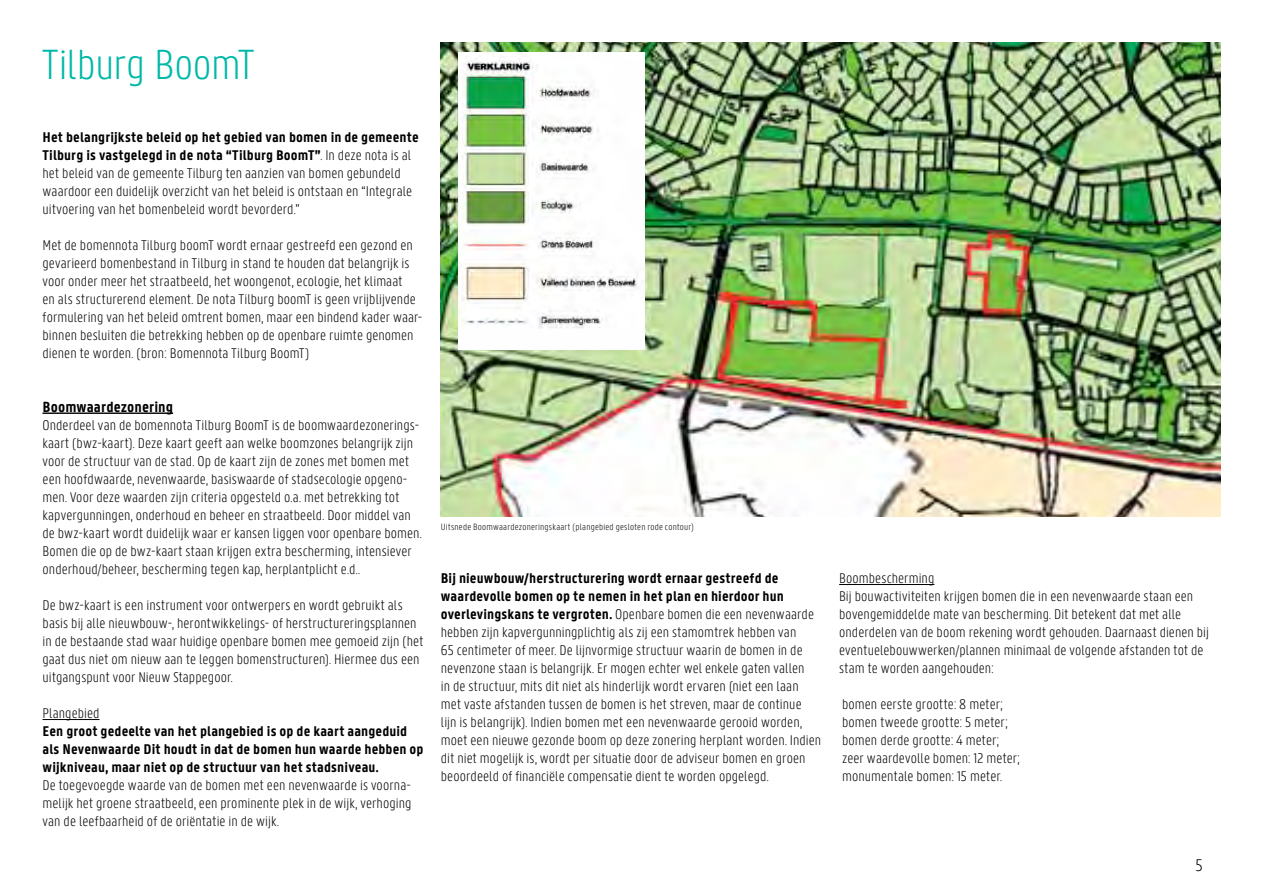
<style>
.page{position:relative;width:1263px;height:893px;background:#fff}
.page>*{position:absolute;margin:0;border:0;box-sizing:border-box;transform-origin:0 0}
.t1{font:300 45px "Panno Text";letter-spacing:-.01em;color:#00b8a8}
.t2{font:300 18px "Panno Text";color:#000}
.t3{font:700 15.75px "Panno Text";letter-spacing:.005em;color:#000}
.t4{font:300 15px/18px "Panno Text";letter-spacing:.005em;color:#000}
.t5{font:700 15px/18px "Panno Text";letter-spacing:.005em;color:#000}
.t6{font:300 9.75px "Panno Text";letter-spacing:.02em;color:#000}
.s1{font-weight:700}
</style>
<div class="page">
<img style="left:441px;top:43px;width:779px;height:474px">
<img style="left:459px;top:52px;width:185px;height:298px">
<hr style="left:43px;top:412px;width:130px;height:2px;background:#000">
<hr style="left:43px;top:719px;width:57px;height:1px;background:#000">
<hr style="left:839px;top:584px;width:95px;height:1px;background:#000">
<h1 class="t1" style="left:43px;top:41px;width:213px">Tilburg BoomT</h1>
<p class="t4" style="left:43px;top:128px;width:378px"><span class="s1">Het belangrijkste beleid op het gebied van bomen in de gemeente tilburg is vastgelegd in de nota “tilburg Boomt”</span>. In deze nota is al het beleid van de gemeente Tilburg ten aanzien van bomen gebundeld waardoor een duidelijk overzicht van het beleid is ontstaan en “Integrale uitvoering van het bomenbeleid wordt bevorderd.”</p>
<p class="t4" style="left:43px;top:236px;width:381px">Met de bomennota Tilburg boomT wordt ernaar gestreefd een gezond en gevarieerd bomenbestand in Tilburg in stand te houden dat belangrijk is voor onder meer het straatbeeld, het woongenot, ecologie, het klimaat<br>en als structurerend element. De nota Tilburg boomT is geen vrijblijvende formulering van het beleid omtrent bomen, maar een bindend kader waar&shy;binnen besluiten die betrekking hebben op de openbare ruimte genomen dienen te worden. (bron: Bomennota Tilburg BoomT)</p>
<p class="t3" style="left:43px;top:397px;width:132px">Boomwaardezonering</p>
<p class="t4" style="left:43px;top:416px;width:381px">Onderdeel van de bomennota Tilburg BoomT is de boomwaardezonerings&shy;kaart (bwz-kaart). Deze kaart geeft aan welke boomzones belangrijk zijn voor de structuur van de stad. Op de kaart zijn de zones met bomen met een hoofdwaarde, nevenwaarde, basiswaarde of stadsecologie opgeno&shy;men. Voor deze waarden zijn criteria opgesteld o.a. met betrekking tot kapvergunningen, onderhoud en beheer en straatbeeld. Door middel van de bwz-kaart wordt duidelijk waar er kansen liggen voor openbare bomen.<br>Bomen die op de bwz-kaart staan krijgen extra bescherming, intensiever onderhoud/beheer, bescherming tegen kap, herplantplicht e.d..</p>
<p class="t4" style="left:43px;top:596px;width:382px">De bwz-kaart is een instrument voor ontwerpers en wordt gebruikt als basis bij alle nieuwbouw-, herontwikkelings- of herstructureringsplannen in de bestaande stad waar huidige openbare bomen mee gemoeid zijn (het gaat dus niet om nieuw aan te leggen bomenstructuren). Hiermee dus een uitgangspunt voor Nieuw Stappegoor.</p>
<p class="t4" style="left:43px;top:704px;width:58px">Plangebied</p>
<p class="t5" style="left:43px;top:722px;width:383px">een groot gedeelte van het plangebied is op de kaart aangeduid als nevenwaarde dit houdt in dat de bomen hun waarde hebben op wijkniveau, maar niet op de structuur van het stadsniveau.</p>
<p class="t4" style="left:43px;top:776px;width:371px;text-align:justify">De toegevoegde waarde van de bomen met een nevenwaarde is voorna&shy;melijk het groene straatbeeld, een prominente plek in de wijk, verhoging van de leefbaarheid of de oriëntatie in de wijk.</p>
<p class="t6" style="left:441px;top:521px;width:255px">Uitsnede Boomwaardezoneringskaart (plangebied gesloten rode contour)</p>
<p class="t4" style="left:441px;top:569px;width:382px"><span class="s1">Bij nieuwbouw/herstructurering wordt ernaar gestreefd de waardevolle bomen op te nemen in het plan en hierdoor hun overlevingskans te vergroten.</span> Openbare bomen die een nevenwaarde hebben zijn kapvergunningplichtig als zij een stamomtrek hebben van<br>65 centimeter of meer. De lijnvormige structuur waarin de bomen in de nevenzone staan is belangrijk. Er mogen echter wel enkele gaten vallen<br>in de structuur, mits dit niet als hinderlijk wordt ervaren (niet een laan met vaste afstanden tussen de bomen is het streven, maar de continue<br>lijn is belangrijk). Indien bomen met een nevenwaarde gerooid worden, moet een nieuwe gezonde boom op deze zonering herplant worden. Indien dit niet mogelijk is, wordt per situatie door de adviseur bomen en groen beoordeeld of financiële compensatie dient te worden opgelegd.</p>
<p class="t4" style="left:839px;top:569px;width:371px">Boombescherming<br>Bij bouwactiviteiten krijgen bomen die in een nevenwaarde staan een bovengemiddelde mate van bescherming. Dit betekent dat met alle onderdelen van de boom rekening wordt gehouden. Daarnaast dienen bij eventuelebouwwerken/plannen minimaal de volgende afstanden tot de stam te worden aangehouden:</p>
<p class="t4" style="left:842px;top:695px;width:179px">bomen eerste grootte: 8 meter; bomen tweede grootte: 5 meter; bomen derde grootte: 4 meter; zeer waardevolle bomen: 12 meter; monumentale bomen: 15 meter.</p>
<p class="t2" style="left:1195px;top:855px;width:9px">5</p>
</div>
